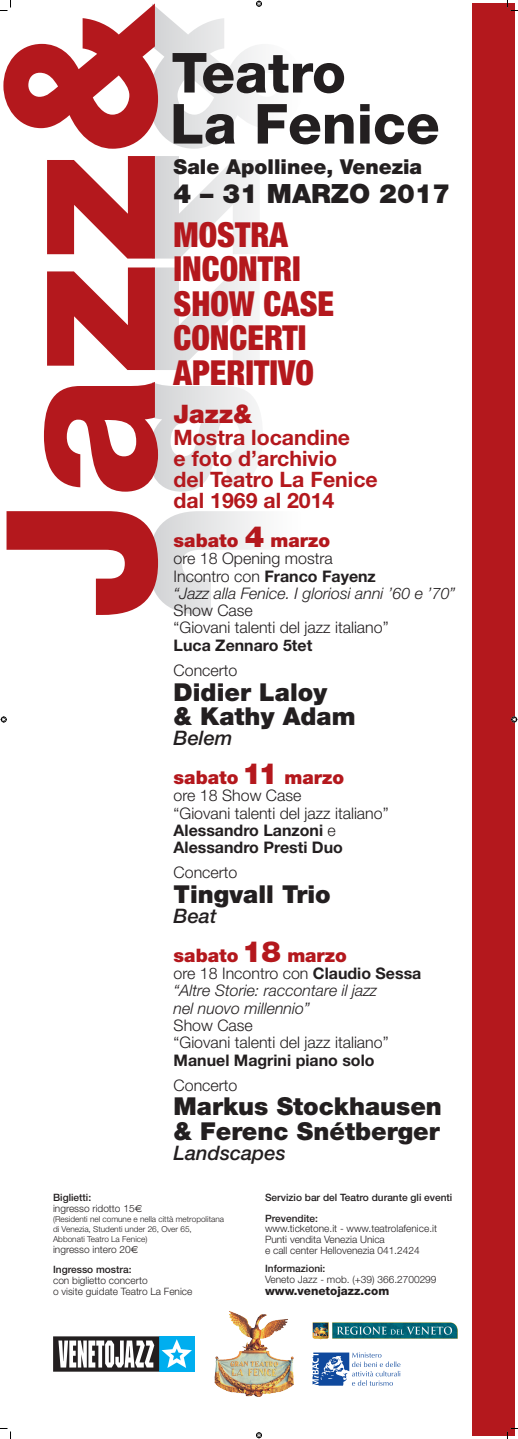
<style>
.page{position:relative;width:518px;height:1439px;background:#fff}
.page>*{position:absolute;margin:0;border:0;box-sizing:border-box;transform-origin:0 0}
.t1{font:900 condensed 34.55px "Helvetica Neue";color:#b4181d;scale:.96 1}
.t2{font:900 26.55px "Helvetica Neue";color:#231f20}
.t3{font:900 25.5px "Helvetica Neue";color:#b4181d}
.t4{font:900 24.7px/24.7px "Helvetica Neue";color:#231f20}
.t5{font:700 21.25px "Helvetica Neue";color:#b4181d}
.t6{font:900 20.6px "Helvetica Neue";color:#231f20}
.t7{font:italic 500 20px "Helvetica Neue";color:#231f20}
.t8{font:900 18.6px "Helvetica Neue";color:#b4181d}
.t9{font:300 15.95px "Helvetica Neue";color:#231f20}
.t10{font:700 15.95px "Helvetica Neue";color:#231f20}
.t11{font:italic 300 15.95px "Helvetica Neue";color:#231f20}
.t12{font:800 11.75px "Helvetica Neue";color:#231f20}
.t13{font:300 10.1px "Helvetica Neue";color:#231f20}
.t14{font:500 10.1px "Helvetica Neue";color:#231f20}
.t15{font:300 8.2px "Helvetica Neue";color:#231f20}
.s1{font-size:29.2px}
.s2{font-weight:300}
.s3{font-weight:700}
.s4{font-family:"Euro Sans";font-weight:400}
</style>
<div class="page">
<img style="left:214px;top:1311px;width:80px;height:86px">
<div style="left:159px;top:1336px;width:35px;height:35px;background:#00aeef"></div>
<svg style="left:161px;top:1339px;width:31px;height:28px"></svg>
<div style="left:53px;top:1336px;width:106px;height:35px;background:#231f20"></div>
<svg style="left:58px;top:1340px;width:96px;height:27px"></svg>
<img style="left:312px;top:1322px;width:145px;height:17px">
<svg style="left:312px;top:1352px;width:88px;height:33px"></svg>
<svg style="left:7px;top:511px;width:252px;height:104px"></svg>
<svg style="left:44px;top:382px;width:215px;height:109px"></svg>
<svg style="left:47px;top:267px;width:212px;height:103px"></svg>
<svg style="left:47px;top:156px;width:212px;height:102px"></svg>
<svg style="left:360px;top:104px;width:78px;height:40px"></svg>
<div style="left:471px;top:3px;width:43px;height:1432px;background:#b4181d"></div>
<svg style="left:0;top:1428px;width:11px;height:10px"></svg>
<svg style="left:507px;top:0;width:10px;height:11px"></svg>
<svg style="left:506px;top:1428px;width:11px;height:10px"></svg>
<svg style="left:0;top:0;width:353px;height:149px"></svg>
<svg style="left:256px;top:1432px;width:6px;height:6px"></svg>
<svg style="left:1px;top:716px;width:6px;height:6px"></svg>
<svg style="left:511px;top:716px;width:5px;height:6px"></svg>
<p class="t6" style="left:173px;top:154px;width:250px">Sale Apollinee, Venezia</p>
<p class="t2" style="left:173px;top:177px;width:278px">4 – 31 MARZO 2017</p>
<p class="t1" style="left:173px;top:213px;width:120px">MOSTRA</p>
<p class="t1" style="left:173px;top:247px;width:134px">INCONTRI</p>
<p class="t1" style="left:173px;top:282px;width:168px">SHOW CASE</p>
<p class="t1" style="left:173px;top:317px;width:140px">CONCERTI</p>
<p class="t1" style="left:173px;top:351px;width:147px">APERITIVO</p>
<p class="t3" style="left:173px;top:399px;width:80px">Jazz&amp;</p>
<p class="t5" style="left:173px;top:424px;width:178px">Mostra locandine</p>
<p class="t5" style="left:173px;top:445px;width:165px">e foto d’archivio</p>
<p class="t5" style="left:173px;top:466px;width:205px">del Teatro La Fenice</p>
<p class="t5" style="left:173px;top:487px;width:162px">dal 1969 al 2014</p>
<p class="t8" style="left:173px;top:529px;width:158px">sabato <span class="s1">4</span> marzo</p>
<p class="t9" style="left:173px;top:549px;width:160px">ore 18 Opening mostra</p>
<p class="t10" style="left:173px;top:566px;width:203px"><span class="s2">Incontro con</span> Franco Fayenz</p>
<p class="t11" style="left:173px;top:583px;width:283px">“Jazz alla Fenice. I gloriosi anni ’60 e ’70”</p>
<p class="t9" style="left:173px;top:600px;width:81px">Show Case</p>
<p class="t9" style="left:173px;top:618px;width:216px">“Giovani talenti del jazz italiano”</p>
<p class="t10" style="left:173px;top:635px;width:140px">Luca Zennaro 5tet</p>
<p class="t9" style="left:173px;top:660px;width:65px">Concerto</p>
<p class="t4" style="left:173px;top:679px;width:155px">Didier Laloy</p>
<p class="t4" style="left:173px;top:704px;width:183px">&amp; Kathy Adam</p>
<p class="t7" style="left:173px;top:726px;width:60px">Belem</p>
<p class="t8" style="left:173px;top:766px;width:172px">sabato <span class="s1">11</span> marzo</p>
<p class="t9" style="left:173px;top:786px;width:129px">ore 18 Show Case</p>
<p class="t9" style="left:173px;top:803px;width:216px">“Giovani talenti del jazz italiano”</p>
<p class="t10" style="left:173px;top:820px;width:164px">Alessandro Lanzoni <span class="s2">e</span></p>
<p class="t10" style="left:173px;top:837px;width:171px">Alessandro Presti Duo</p>
<p class="t9" style="left:173px;top:863px;width:65px">Concerto</p>
<p class="t4" style="left:173px;top:881px;width:158px">Tingvall Trio</p>
<p class="t7" style="left:173px;top:904px;width:44px">Beat</p>
<p class="t8" style="left:173px;top:944px;width:175px">sabato <span class="s1">18</span> marzo</p>
<p class="t9" style="left:173px;top:963px;width:249px">ore 18 Incontro con <span class="s3">Claudio Sessa</span></p>
<p class="t11" style="left:173px;top:981px;width:205px">“Altre Storie: raccontare il jazz</p>
<p class="t11" style="left:173px;top:998px;width:138px">nel nuovo millennio”</p>
<p class="t9" style="left:173px;top:1015px;width:81px">Show Case</p>
<p class="t9" style="left:173px;top:1032px;width:216px">“Giovani talenti del jazz italiano”</p>
<p class="t10" style="left:173px;top:1049px;width:202px">Manuel Magrini piano solo</p>
<p class="t9" style="left:173px;top:1075px;width:65px">Concerto</p>
<p class="t4" style="left:173px;top:1094px;width:269px">Markus Stockhausen &amp; Ferenc Snétberger</p>
<p class="t7" style="left:173px;top:1141px;width:113px">Landscapes</p>
<p class="t14" style="left:53px;top:1190px;width:40px">Biglietti:</p>
<p class="t13" style="left:53px;top:1201px;width:91px">ingresso ridotto 15<span class="s4">€</span></p>
<p class="t15" style="left:53px;top:1213px;width:172px">(Residenti nel comune e nella città metropolitana</p>
<p class="t15" style="left:53px;top:1223px;width:140px">di Venezia, Studenti under 26, Over 65,</p>
<p class="t15" style="left:53px;top:1233px;width:96px">Abbonati Teatro La Fenice)</p>
<p class="t13" style="left:53px;top:1243px;width:87px">ingresso intero 20<span class="s4">€</span></p>
<p class="t14" style="left:53px;top:1263px;width:80px">Ingresso mostra:</p>
<p class="t13" style="left:53px;top:1274px;width:96px">con biglietto concerto</p>
<p class="t13" style="left:53px;top:1285px;width:141px">o visite guidate Teatro La Fenice</p>
<p class="t14" style="left:265px;top:1190px;width:189px">Servizio bar del Teatro durante gli eventi</p>
<p class="t14" style="left:265px;top:1212px;width:54px">Prevendite:</p>
<p class="t13" style="left:265px;top:1222px;width:173px">www.ticketone.it - www.teatrolafenice.it</p>
<p class="t13" style="left:265px;top:1233px;width:121px">Punti vendita Venezia Unica</p>
<p class="t13" style="left:265px;top:1243px;width:156px">e call center Hellovenezia 041.2424</p>
<p class="t14" style="left:265px;top:1262px;width:62px">Informazioni:</p>
<p class="t13" style="left:265px;top:1272px;width:173px">Veneto Jazz - mob. (+39) 366.2700299</p>
<p class="t12" style="left:265px;top:1283px;width:125px">www.venetojazz.com</p>
</div>
